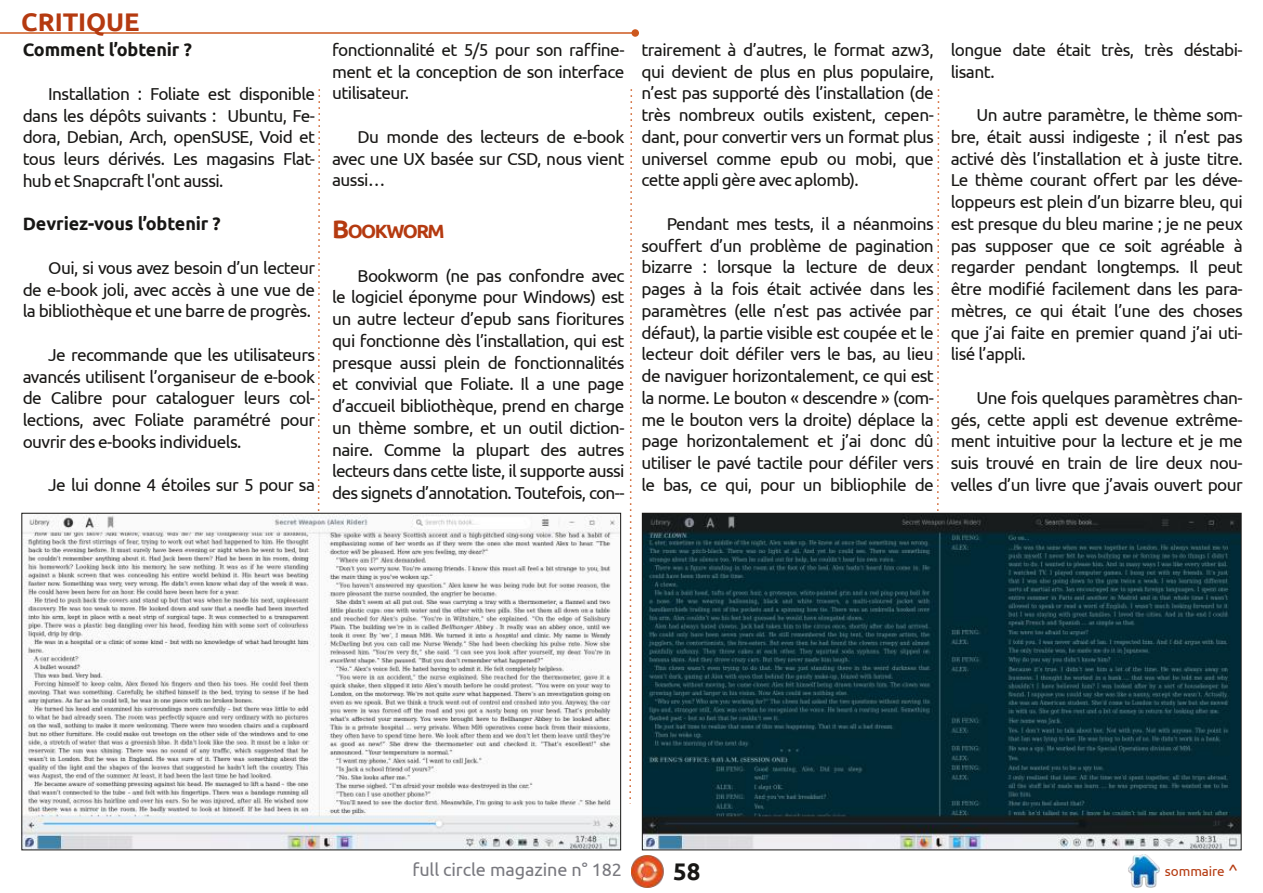
<style>
.page{position:relative;width:1263px;height:893px;background:#fff}
.page>*{position:absolute;margin:0;border:0;box-sizing:border-box;transform-origin:0 0}
.t1{font:700 25.5px "Ubuntu";color:#b53a10}
.t2{font:700 24px "Ubuntu";color:#181715}
.t3{font:700 19.2px "Ubuntu";letter-spacing:-.08em;color:#b53a10}
.t4{font:700 18px "Ubuntu";letter-spacing:-.005em;color:#181715}
.t5{font:18px "Ubuntu";letter-spacing:-.005em;color:#79797f}
.t6{font:17.25px/21.8px "Ubuntu";letter-spacing:-.035em;color:#181715;text-align:justify}
.t7{font:13.5px "Ubuntu";letter-spacing:-.005em;color:#b53a10}
.s1{font-size:25.5px}
.s2{font-size:16.5px}
</style>
<div class="page">
<img style="left:631px;top:855px;width:33px;height:33px">
<img style="left:1128px;top:855px;width:32px;height:32px">
<hr style="left:0;top:32px;width:635px;height:2px;background:#cd581e">
<div style="left:631px;top:29px;width:8px;height:8px;background:#cd581e;border-radius:50%"></div>
<svg style="left:629px;top:89px;width:4px;height:715px"></svg>
<svg style="left:317px;top:89px;width:4px;height:424px"></svg>
<svg style="left:936px;top:89px;width:4px;height:424px"></svg>
<img style="left:24px;top:515px;width:595px;height:333px">
<img style="left:644px;top:515px;width:595px;height:333px">
<h1 class="t1" style="left:21px;top:7px;width:120px">CRITIQUE</h1>
<p class="t4" style="left:23px;top:40px;width:171px">Comment l’obtenir ?</p>
<p class="t6" style="left:23px;top:83px;width:294px;text-indent:26px">Installation : Foliate est disponible dans les dépôts suivants : Ubuntu, Fe&shy;dora, Debian, Arch, openSUSE, Void et tous leurs dérivés. Les magasins Flat&shy;hub et Snapcraft l'ont aussi.</p>
<p class="t4" style="left:23px;top:214px;width:200px">Devriez-vous l’obtenir ?</p>
<p class="t6" style="left:23px;top:257px;width:294px;text-indent:26px">Oui, si vous avez besoin d’un lecteur de e-book joli, avec accès à une vue de la bibliothèque et une barre de progrès.</p>
<p class="t6" style="left:23px;top:344px;width:294px;text-indent:26px">Je recommande que les utilisateurs avancés utilisent l’organiseur de e-book de Calibre pour cataloguer leurs col&shy;lections, avec Foliate paramétré pour ouvrir des e-books individuels.</p>
<p class="t6" style="left:48px;top:474px;width:268px">Je lui donne 4 étoiles sur 5 pour sa</p>
<p class="t6" style="left:332px;top:39px;width:294px">fonctionnalité et 5/5 pour son raffine&shy;ment et la conception de son interface utilisateur.</p>
<p class="t6" style="left:332px;top:126px;width:294px;text-indent:26px">Du monde des lecteurs de e-book avec une UX basée sur CSD, nous vient aussi…</p>
<p class="t3" style="left:332px;top:220px;width:114px"><span class="s1">B</span>OOKWORM</p>
<p class="t6" style="left:332px;top:264px;width:294px;text-indent:26px">Bookworm (ne pas confondre avec le logiciel éponyme pour Windows) est un autre lecteur d’epub sans fioritures qui fonctionne dès l’installation, qui est presque aussi plein de fonctionnalités et convivial que Foliate. Il a une page d’accueil bibliothèque, prend en charge un thème sombre, et un outil diction&shy;naire. Comme la plupart des autres lecteurs dans cette liste, il supporte aussi des signets d’annotation. Toutefois, con--</p>
<p class="t6" style="left:641px;top:38px;width:294px">trairement à d’autres, le format azw3, qui devient de plus en plus populaire, n’est pas supporté dès l’installation (de très nombreux outils existent, cepen&shy;dant, pour convertir vers un format plus universel comme epub ou mobi, que cette appli gère avec aplomb).</p>
<p class="t6" style="left:641px;top:212px;width:294px;text-indent:26px">Pendant mes tests, il a néanmoins souffert d’un problème de pagination bizarre : lorsque la lecture de deux pages à la fois était activée dans les paramètres (elle n’est pas activée par défaut), la partie visible est coupée et le lecteur doit défiler vers le bas, au lieu de naviguer horizontalement, ce qui est la norme. Le bouton « descendre » (com&shy;me le bouton vers la droite) déplace la page horizontalement et j’ai donc dû utiliser le pavé tactile pour défiler vers le bas, ce qui, pour un bibliophile de</p>
<p class="t6" style="left:951px;top:38px;width:293px">longue date était très, très déstabi&shy;lisant.</p>
<p class="t6" style="left:951px;top:104px;width:293px;text-indent:26px">Un autre paramètre, le thème som&shy;bre, était aussi indigeste ; il n’est pas activé dès l’installation et à juste titre.<br>Le thème courant offert par les déve&shy;loppeurs est plein d’un bizarre bleu, qui est presque du bleu marine ; je ne peux pas supposer que ce soit agréable à regarder pendant longtemps. Il peut être modifié facilement dans les para&shy;mètres, ce qui était l’une des choses que j’ai faite en premier quand j’ai uti&shy;lisé l’appli.</p>
<p class="t6" style="left:951px;top:386px;width:293px;text-indent:26px">Une fois quelques paramètres chan&shy;gés, cette appli est devenue extrême&shy;ment intuitive pour la lecture et je me suis trouvé en train de lire deux nou&shy;velles d’un livre que j’avais ouvert pour</p>
<p class="t5" style="left:412px;top:859px;width:211px">full circle magazine n° 182</p>
<h2 class="t2" style="left:673px;top:857px;width:29px">58</h2>
<p class="t7" style="left:1165px;top:863px;width:74px">sommaire <span class="s2">^</span></p>
</div>
